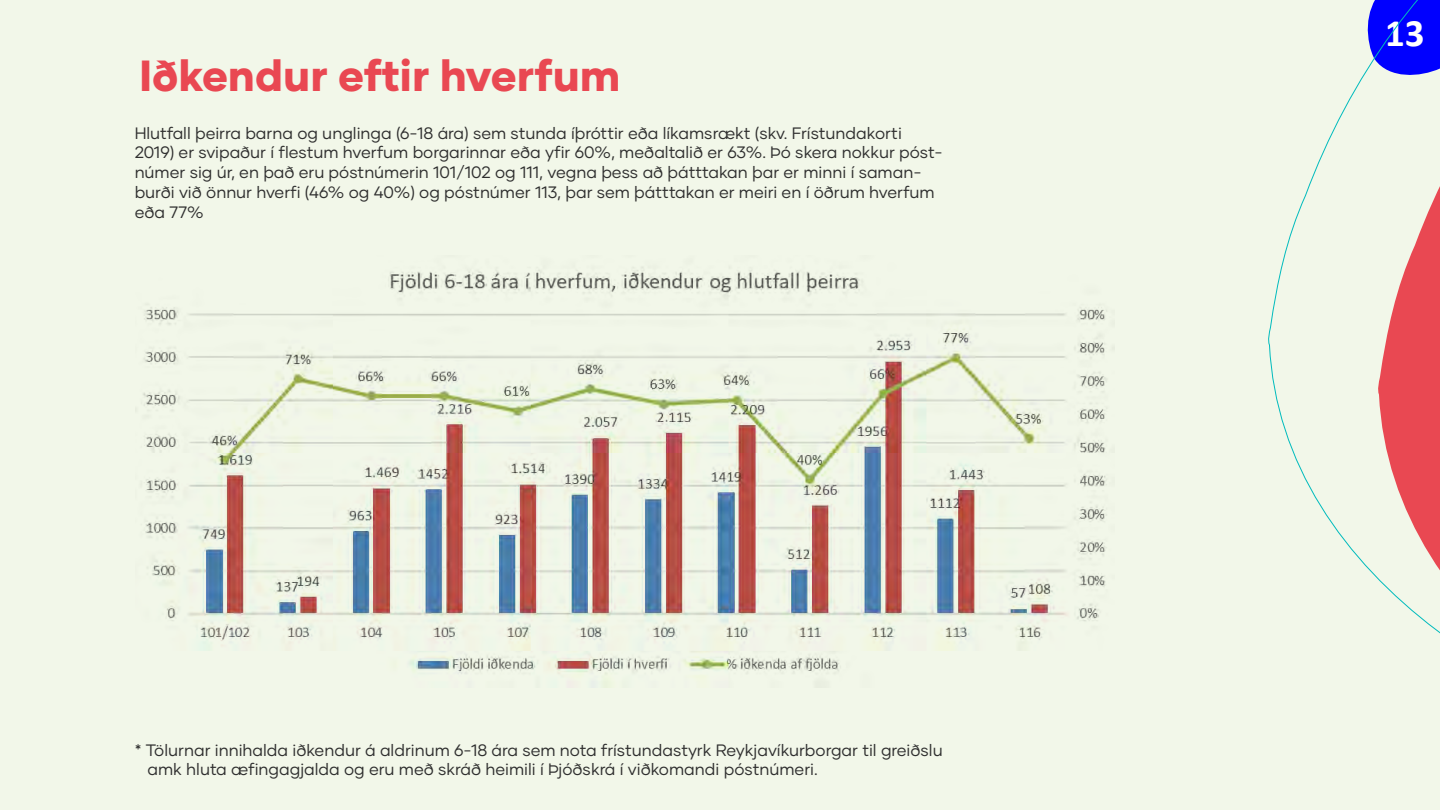
<style>
.page{position:relative;width:1440px;height:810px;background:#f2f7e9}
.page>*{position:absolute;margin:0;border:0;box-sizing:border-box;transform-origin:0 0}
.t1{font:800 43.5px "Gilmer";color:#e94852}
.t2{font:700 39px "Calibri";color:#fff}
.t3{font:16.5px/19.8px "Gilmer";color:#2f2f2f}
</style>
<div class="page">
<svg style="left:1268px;top:0;width:172px;height:634px"></svg>
<img style="left:143px;top:267px;width:964px;height:420px">
<h1 class="t1" style="left:140px;top:49px;width:482px">Iðkendur eftir hverfum</h1>
<p class="t3" style="left:135px;top:123px;width:810px">Hlutfall þeirra barna og unglinga (6-18 ára) sem stunda íþróttir eða líkamsrækt (skv. Frístundakorti 2019) er svipaður í flestum hverfum borgarinnar eða yfir 60%, meðaltalið er 63%. Þó skera nokkur póst&shy;númer sig úr, en það eru póstnúmerin 101/102 og 111, vegna þess að þátttakan þar er minni í saman&shy;burði við önnur hverfi (46% og 40%) og póstnúmer 113, þar sem þátttakan er meiri en í öðrum hverfum eða 77%</p>
<p class="t3" style="left:148px;top:740px;width:797px;text-indent:-13px">* Tölurnar innihalda iðkendur á aldrinum 6-18 ára sem nota frístundastyrk Reykjavíkurborgar til greiðslu amk hluta æfingagjalda og eru með skráð heimili í Þjóðskrá í viðkomandi póstnúmeri.</p>
<h2 class="t2" style="left:1385px;top:9px;width:41px">13</h2>
</div>
